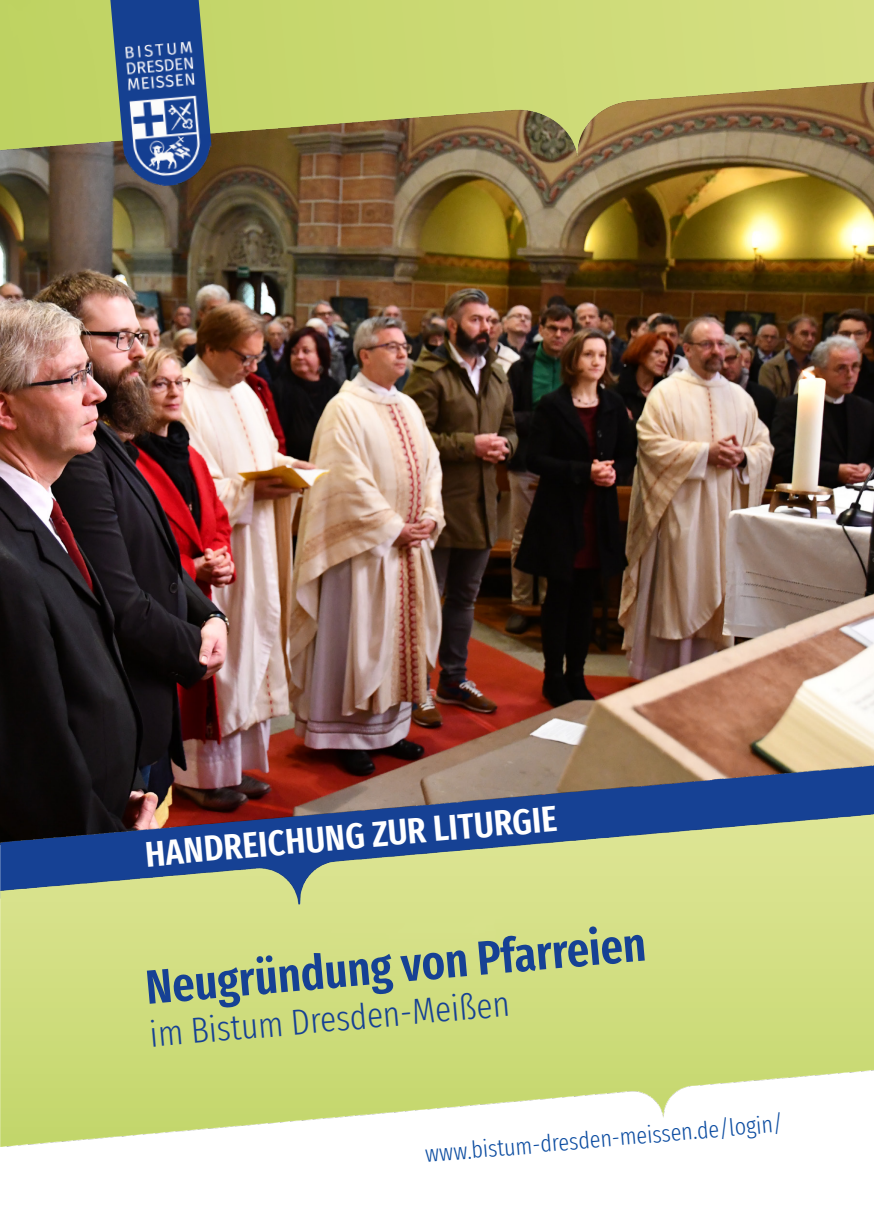
<style>
.page{position:relative;width:874px;height:1225px;background:#fff}
.page>*{position:absolute;margin:0;border:0;box-sizing:border-box;transform-origin:0 0}
.t1{font:600 extra-condensed 48px "Fira Sans";color:#164194}
.t2{font:600 extra-condensed 36px "Fira Sans";color:#fff}
.t3{font:300 extra-condensed 36px "Fira Sans";color:#164194}
.t4{font:300 extra-condensed 24px "Fira Sans";color:#0d4da1}
</style>
<div class="page">
<img style="left:0;top:156px;width:873px;height:610px">
<img style="left:0;top:0;width:873px;height:156px">
<img style="left:0;top:766px;width:873px;height:48px">
<img style="left:0;top:814px;width:873px;height:332px">
<img style="left:110px;top:0;width:104px;height:189px">
<p class="t2" style="left:143px;top:825px;width:414px;rotate:-5deg">HANDREICHUNG ZUR LITURGIE</p>
<p class="t1" style="left:142px;top:948px;width:503px;rotate:-5deg">Neugründung von Pfarreien</p>
<p class="t3" style="left:148px;top:1009px;width:362px;rotate:-5deg">im Bistum Dresden-Meißen</p>
<p class="t4" style="left:423px;top:1137px;width:360px;rotate:-5deg">www.bistum-dresden-meissen.de/login/</p>
</div>
